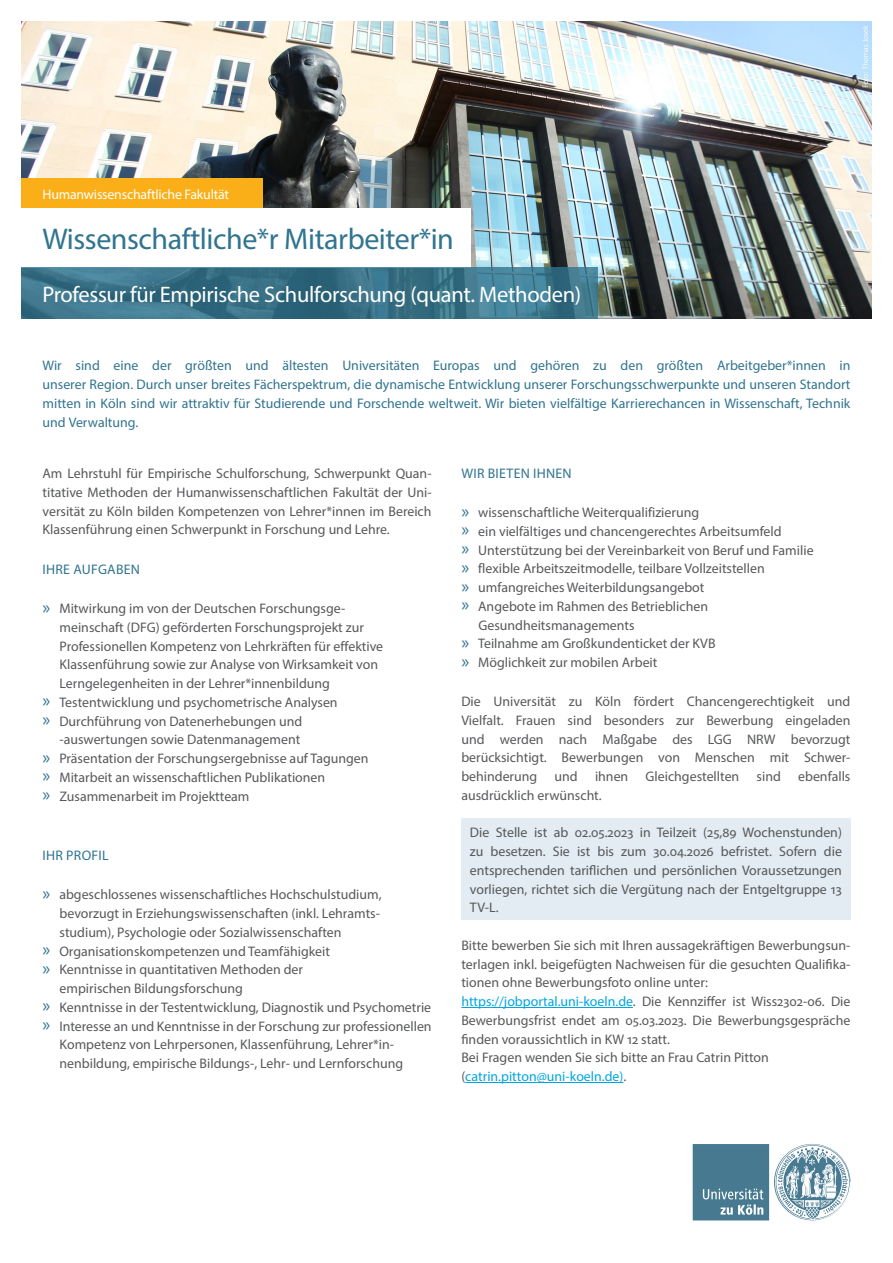
<style>
.page{position:relative;width:893px;height:1263px;background:#fff}
.page>*{position:absolute;margin:0;border:0;box-sizing:border-box;transform-origin:0 0}
.Stellenbezeichnung{font:30px "Myriad Pro";letter-spacing:-.015em;color:#30748f}
.Bereichstitel{font:22.5px "Myriad Pro";letter-spacing:-.015em;color:#fff}
.Fließtext{font:13.8px/18.8px "Myriad Pro";color:#57585a;text-align:justify}
.Zwischenüberschrift{font:13.8px/18.8px "Myriad Pro";color:#30748f;text-align:justify}
.Fließtext_hinterlegt{font:13.8px/18.8px "Myriad Pro";color:#57585a;text-align:justify}
.Zwischenüberschrift-2{font:13.8px "Myriad Pro";letter-spacing:.02em;color:#30748f}
.t1{font:13.8px "Myriad Pro";letter-spacing:-.015em;color:#fff}
.Fließtext-2{font:13.8px "Myriad Pro";color:#00a6e0}
.s1{font-size:18.75px;color:#30748f}
.s2{color:#00a6e0}
.s3{color:#57585a}
</style>
<div class="page">
<div style="left:461px;top:818px;width:389px;height:102px;background:#e2ecf2"></div>
<hr style="left:461px;top:1007px;width:172px;height:1px;background:#00a6e0">
<hr style="left:465px;top:1082px;width:158px;height:1px;background:#00a6e0">
<img style="left:21px;top:21px;width:851px;height:298px">
<div style="left:21px;top:208px;width:450px;height:60px;background:#fff"></div>
<svg style="left:21px;top:268px;width:577px;height:51px;background:#3a7388"></svg>
<svg style="left:693px;top:1144px;width:157px;height:76px"></svg>
<div style="left:21px;top:179px;width:242px;height:29px;background:#faaf18"></div>
<p class="t1" style="left:43px;top:185px;width:188px">Humanwissenschaftliche Fakultät</p>
<p class="Stellenbezeichnung" style="left:43px;top:221px;width:413px">Wissenschaftliche*r Mitarbeiter*in</p>
<p class="Bereichstitel" style="left:43px;top:280px;width:540px">Professur für Empirische Schulforschung (quant. Methoden)</p>
<p class="Zwischenüberschrift" style="left:43px;top:356px;width:809px">Wir sind eine der größten und ältesten Universitäten Europas und gehören zu den größten Arbeitgeber*innen in unserer Region. Durch unser breites Fächerspektrum, die dynamische Entwicklung unserer Forschungsschwerpunkte und unseren Standort mitten in Köln sind wir attraktiv für Studierende und Forschende weltweit. Wir bieten vielfältige Karrierechancen in Wissenschaft, Technik und Verwaltung.</p>
<p class="Fließtext" style="left:43px;top:464px;width:391px">Am Lehrstuhl für Empirische Schulforschung, Schwerpunkt Quan&shy;titative Methoden der Humanwissenschaftlichen Fakultät der Uni&shy;versität zu Köln bilden Kompetenzen von Lehrer*innen im Bereich Klassenführung einen Schwerpunkt in Forschung und Lehre.</p>
<p class="Zwischenüberschrift-2" style="left:43px;top:561px;width:99px">IHRE AUFGABEN</p>
<p class="Fließtext" style="left:60px;top:599px;width:325px;text-align:left;text-indent:-17px"><span class="s1">»</span> Mitwirkung im von der Deutschen Forschungsge&shy;meinschaft (DFG) geförderten Forschungsprojekt zur Professionellen Kompetenz von Lehrkräften für effektive Klassenführung sowie zur Analyse von Wirksamkeit von Lerngelegenheiten in der Lehrer*innenbildung</p>
<p class="Fließtext" style="left:43px;top:693px;width:297px"><span class="s1">»</span> Testentwicklung und psychometrische Analysen</p>
<p class="Fließtext" style="left:43px;top:711px;width:261px;text-align:right"><span class="s1">»</span> Durchführung von Datenerhebungen und -auswertungen sowie Datenmanagement</p>
<p class="Fließtext" style="left:43px;top:749px;width:328px"><span class="s1">»</span> Präsentation der Forschungsergebnisse auf Tagungen</p>
<p class="Fließtext" style="left:43px;top:768px;width:284px"><span class="s1">»</span> Mitarbeit an wissenschaftlichen Publikationen</p>
<p class="Fließtext" style="left:43px;top:786px;width:209px"><span class="s1">»</span> Zusammenarbeit im Projektteam</p>
<p class="Zwischenüberschrift-2" style="left:43px;top:847px;width:68px">IHR PROFIL</p>
<p class="Fließtext" style="left:60px;top:885px;width:324px;text-indent:-17px"><span class="s1">»</span> abgeschlossenes wissenschaftliches Hochschulstudium, bevorzugt in Erziehungswissenschaften (inkl. Lehramts&shy;studium), Psychologie oder Sozialwissenschaften</p>
<p class="Fließtext" style="left:43px;top:941px;width:289px"><span class="s1">»</span> Organisationskompetenzen und Teamfähigkeit</p>
<p class="Fließtext" style="left:60px;top:960px;width:245px;text-indent:-17px"><span class="s1">»</span> Kenntnisse in quantitativen Methoden der empirischen Bildungsforschung</p>
<p class="Fließtext" style="left:43px;top:997px;width:390px"><span class="s1">»</span> Kenntnisse in der Testentwicklung, Diagnostik und Psychometrie</p>
<p class="Fließtext" style="left:60px;top:1016px;width:374px;text-align:left;text-indent:-17px"><span class="s1">»</span> Interesse an und Kenntnisse in der Forschung zur professionellen<br>Kompetenz von Lehrpersonen, Klassenführung, Lehrer*in&shy;nenbildung, empirische Bildungs-, Lehr- und Lernforschung</p>
<p class="Zwischenüberschrift-2" style="left:461px;top:465px;width:112px">WIR BIETEN IHNEN</p>
<p class="Fließtext" style="left:461px;top:503px;width:239px"><span class="s1">»</span> wissenschaftliche Weiterqualifizierung</p>
<p class="Fließtext" style="left:461px;top:522px;width:322px"><span class="s1">»</span> ein vielfältiges und chancengerechtes Arbeitsumfeld</p>
<p class="Fließtext" style="left:461px;top:540px;width:354px"><span class="s1">»</span> Unterstützung bei der Vereinbarkeit von Beruf und Familie</p>
<p class="Fließtext" style="left:461px;top:559px;width:305px"><span class="s1">»</span> flexible Arbeitszeitmodelle, teilbare Vollzeitstellen</p>
<p class="Fließtext" style="left:461px;top:578px;width:245px"><span class="s1">»</span> umfangreiches Weiterbildungsangebot</p>
<p class="Fließtext" style="left:478px;top:597px;width:231px;text-indent:-17px"><span class="s1">»</span> Angebote im Rahmen des Betrieblichen<br>Gesundheitsmanagements</p>
<p class="Fließtext" style="left:461px;top:634px;width:256px"><span class="s1">»</span> Teilnahme am Großkundenticket der KVB</p>
<p class="Fließtext" style="left:461px;top:653px;width:198px"><span class="s1">»</span> Möglichkeit zur mobilen Arbeit</p>
<p class="Fließtext" style="left:461px;top:692px;width:391px">Die Universität zu Köln fördert Chancengerechtigkeit und Vielfalt. Frauen sind besonders zur Bewerbung eingeladen und werden nach Maßgabe des LGG NRW bevorzugt berücksichtigt. Bewerbungen von Menschen mit Schwer&shy;behinderung und ihnen Gleichgestellten sind ebenfalls ausdrücklich erwünscht.</p>
<p class="Fließtext_hinterlegt" style="left:470px;top:823px;width:374px">Die Stelle ist ab 02.05.2023 in Teilzeit (25,89 Wochenstunden) zu besetzen. Sie ist bis zum 30.04.2026 befristet. Sofern die entsprechenden tariflichen und persönlichen Voraussetzungen vorliegen, richtet sich die Vergütung nach der Entgeltgruppe 13<br>TV-L.</p>
<p class="Fließtext" style="left:461px;top:936px;width:391px">Bitte bewerben Sie sich mit Ihren aussagekräftigen Bewerbungsun&shy;terlagen inkl. beigefügten Nachweisen für die gesuchten Qualifika&shy;tionen ohne Bewerbungsfoto online unter:</p>
<p class="Fließtext" style="left:461px;top:992px;width:391px"><span class="s2">https://jobportal.uni-koeln.de</span>. Die Kennziffer ist Wiss2302-06. Die Bewerbungsfrist endet am 05.03.2023. Die Bewerbungsgespräche finden voraussichtlich in KW 12 statt.</p>
<p class="Fließtext" style="left:461px;top:1048px;width:309px">Bei Fragen wenden Sie sich bitte an Frau Catrin Pitton</p>
<p class="Fließtext-2" style="left:461px;top:1068px;width:166px"><span class="s3">(</span>catrin.pitton@uni-koeln.de)<span class="s3">.</span></p>
</div>
